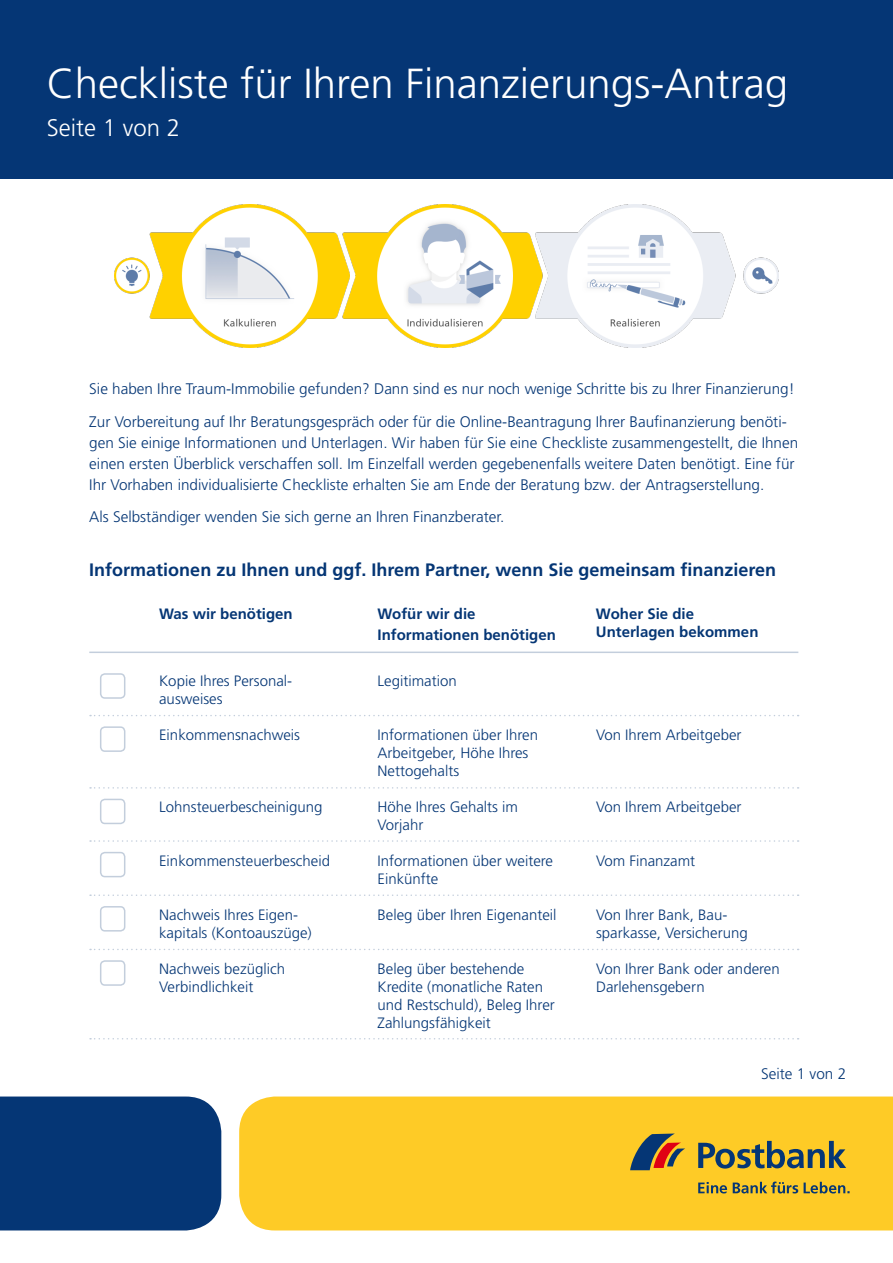
<style>
.page{position:relative;width:893px;height:1263px;background:#fff}
.page>*{position:absolute;margin:0;border:0;box-sizing:border-box;transform-origin:0 0}
.Headline_1{font:300 42px "Frutiger LT Std";color:#fff}
.Headline_1-2{font:300 24px "Frutiger LT Pro";color:#fff}
.Fließtext{font:700 18px "Frutiger LT Pro";color:#053675}
.Fließtext-2{font:300 15.3px/21px "Frutiger LT Pro";color:#053675}
.Kennzahlen_1{font:300 15px/18px "Frutiger LT Pro";color:#053675}
.Fließtext-3{font:700 15px "Frutiger LT Pro";color:#053675}
</style>
<div class="page">
<div style="left:100px;top:673px;width:25px;height:26px;border:2px solid #c3cedc;border-radius:4px"></div>
<div style="left:100px;top:726px;width:25px;height:26px;border:2px solid #c3cedc;border-radius:4px"></div>
<div style="left:100px;top:799px;width:25px;height:25px;border:2px solid #c3cedc;border-radius:4px"></div>
<div style="left:100px;top:852px;width:25px;height:25px;border:2px solid #c3cedc;border-radius:4px"></div>
<div style="left:100px;top:906px;width:25px;height:25px;border:2px solid #c3cedc;border-radius:4px"></div>
<div style="left:100px;top:960px;width:25px;height:26px;border:2px solid #c3cedc;border-radius:4px"></div>
<svg style="left:90px;top:715px;width:709px;height:1px"></svg>
<svg style="left:90px;top:787px;width:709px;height:2px"></svg>
<svg style="left:90px;top:840px;width:709px;height:2px"></svg>
<svg style="left:90px;top:894px;width:709px;height:2px"></svg>
<svg style="left:90px;top:949px;width:709px;height:1px"></svg>
<svg style="left:90px;top:1038px;width:709px;height:1px"></svg>
<hr style="left:89px;top:651px;width:709px;height:2px;background:#c3cedc">
<div style="left:0;top:1096px;width:221px;height:134px;background:#053675"></div>
<div style="left:239px;top:1096px;width:654px;height:134px;background:#fecb26"></div>
<svg style="left:698px;top:1181px;width:152px;height:12px;background:#aa9940"></svg>
<svg style="left:698px;top:1141px;width:148px;height:27px;background:#958c46"></svg>
<svg style="left:630px;top:1133px;width:55px;height:37px;background:#927244"></svg>
<div style="left:0;top:0;width:893px;height:179px;background:#053675"></div>
<img style="left:115px;top:205px;width:663px;height:142px">
<p class="Headline_1" style="left:47px;top:60px;width:743px">Checkliste für Ihren Finanzierungs-Antrag</p>
<p class="Headline_1-2" style="left:47px;top:114px;width:135px">Seite 1 von 2</p>
<p class="Fließtext-2" style="left:89px;top:378px;width:707px">Sie haben Ihre Traum-Immobilie gefunden? Dann sind es nur noch wenige Schritte bis zu Ihrer Finanzierung!</p>
<p class="Fließtext-2" style="left:89px;top:411px;width:710px">Zur Vorbereitung auf Ihr Beratungsgespräch oder für die Online-Beantragung Ihrer Baufinanzierung benöti&shy;gen Sie einige Informationen und Unterlagen. Wir haben für Sie eine Checkliste zusammengestellt, die Ihnen einen ersten Überblick verschaffen soll. Im Einzelfall werden gegebenenfalls weitere Daten benötigt. Eine für Ihr Vorhaben individualisierte Checkliste erhalten Sie am Ende der Beratung bzw. der Antragserstellung.</p>
<p class="Fließtext-2" style="left:89px;top:507px;width:417px">Als Selbständiger wenden Sie sich gerne an Ihren Finanzberater.</p>
<p class="Fließtext" style="left:89px;top:559px;width:688px">Informationen zu Ihnen und ggf. Ihrem Partner, wenn Sie gemeinsam finanzieren</p>
<p class="Fließtext-3" style="left:159px;top:605px;width:135px">Was wir benötigen</p>
<p class="Fließtext-3" style="left:378px;top:605px;width:100px">Wofür wir die</p>
<p class="Fließtext-3" style="left:378px;top:626px;width:180px">Informationen benötigen</p>
<p class="Fließtext-3" style="left:596px;top:605px;width:100px">Woher Sie die</p>
<p class="Fließtext-3" style="left:596px;top:623px;width:164px">Unterlagen bekommen</p>
<p class="Kennzahlen_1" style="left:159px;top:671px;width:135px">Kopie Ihres Personal-</p>
<p class="Kennzahlen_1" style="left:159px;top:689px;width:65px">ausweises</p>
<p class="Kennzahlen_1" style="left:159px;top:725px;width:142px">Einkommensnachweis</p>
<p class="Kennzahlen_1" style="left:159px;top:797px;width:165px">Lohnsteuerbescheinigung</p>
<p class="Kennzahlen_1" style="left:159px;top:851px;width:172px">Einkommensteuerbescheid</p>
<p class="Kennzahlen_1" style="left:159px;top:905px;width:140px">Nachweis Ihres Eigen-</p>
<p class="Kennzahlen_1" style="left:159px;top:923px;width:154px">kapitals (Kontoauszüge)</p>
<p class="Kennzahlen_1" style="left:159px;top:959px;width:127px">Nachweis bezüglich</p>
<p class="Kennzahlen_1" style="left:159px;top:977px;width:96px">Verbindlichkeit</p>
<p class="Kennzahlen_1" style="left:378px;top:671px;width:81px">Legitimation</p>
<p class="Kennzahlen_1" style="left:378px;top:725px;width:162px">Informationen über Ihren<br>Arbeitgeber, Höhe Ihres<br>Nettogehalts</p>
<p class="Kennzahlen_1" style="left:378px;top:797px;width:142px">Höhe Ihres Gehalts im</p>
<p class="Kennzahlen_1" style="left:378px;top:815px;width:47px">Vorjahr</p>
<p class="Kennzahlen_1" style="left:378px;top:851px;width:177px">Informationen über weitere<br>Einkünfte</p>
<p class="Kennzahlen_1" style="left:378px;top:905px;width:180px">Beleg über Ihren Eigenanteil</p>
<p class="Kennzahlen_1" style="left:378px;top:959px;width:148px">Beleg über bestehende</p>
<p class="Kennzahlen_1" style="left:378px;top:977px;width:179px">Kredite (monatliche Raten und Restschuld), Beleg Ihrer<br>Zahlungsfähigkeit</p>
<p class="Kennzahlen_1" style="left:596px;top:725px;width:147px">Von Ihrem Arbeitgeber</p>
<p class="Kennzahlen_1" style="left:596px;top:797px;width:147px">Von Ihrem Arbeitgeber</p>
<p class="Kennzahlen_1" style="left:596px;top:851px;width:101px">Vom Finanzamt</p>
<p class="Kennzahlen_1" style="left:596px;top:905px;width:133px">Von Ihrer Bank, Bau-</p>
<p class="Kennzahlen_1" style="left:596px;top:923px;width:153px">sparkasse, Versicherung</p>
<p class="Kennzahlen_1" style="left:596px;top:959px;width:185px">Von Ihrer Bank oder anderen<br>Darlehensgebern</p>
<p class="Fließtext-2" style="left:761px;top:1063px;width:87px">Seite 1 von 2</p>
</div>
